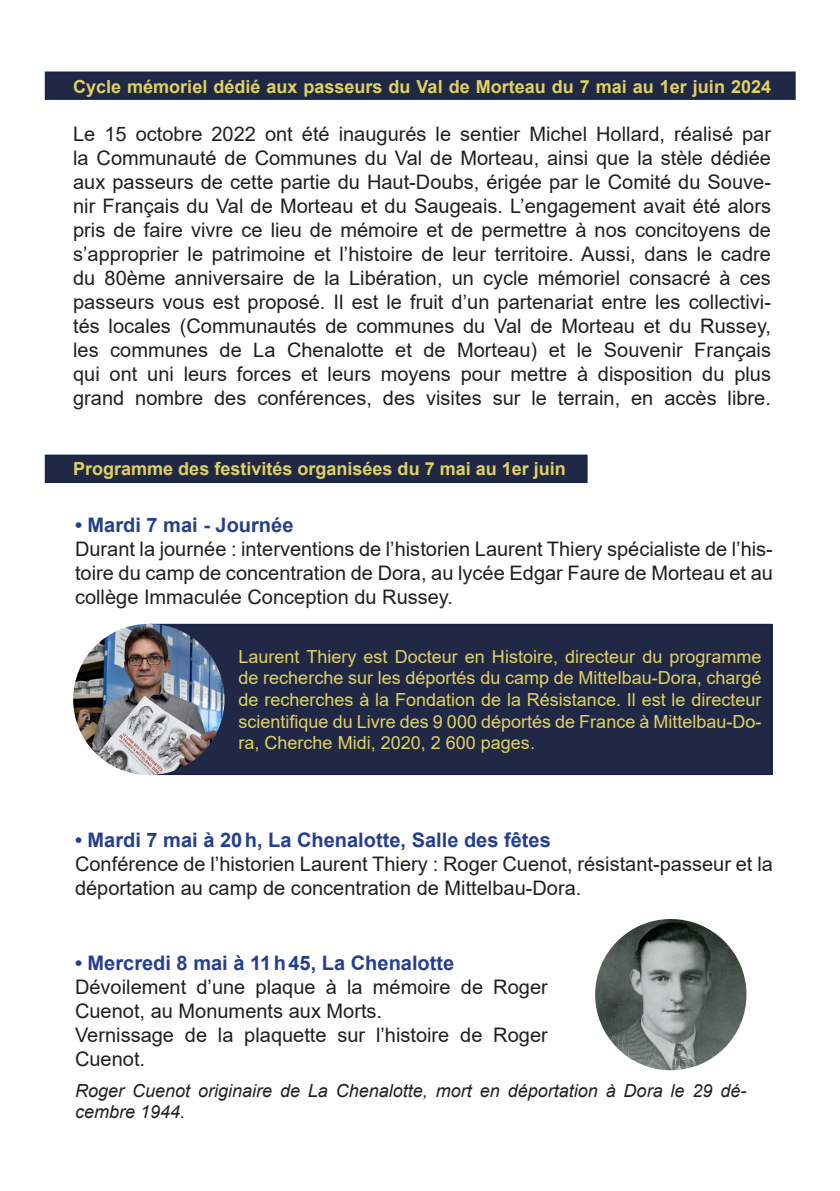
<style>
.page{position:relative;width:840px;height:1191px;background:#fff}
.page>*{position:absolute;margin:0;border:0;box-sizing:border-box;transform-origin:0 0}
.t1{font:20px/24px "Arial";color:#231f20}
.t2{font:700 20px "Arial";color:#253f8e}
.t3{font:18px/21.6px "Arial";color:#dfd263;text-align:justify}
.t4{font:700 18px "Arial";color:#dfd263}
.t5{font:italic 18px/21.6px "Arial";color:#231f20}
</style>
<div class="page">
<div style="left:149px;top:624px;width:623px;height:151px;background:#212845;border:2px solid #152646"></div>
<div style="left:45px;top:454px;width:542px;height:29px;background:#212845;border:2px solid #152646"></div>
<div style="left:45px;top:71px;width:750px;height:29px;background:#212845;border:2px solid #152646"></div>
<img style="left:73px;top:624px;width:151px;height:151px;border-radius:76px">
<img style="left:594px;top:919px;width:152px;height:151px;border-radius:76px">
<p class="t4" style="left:73px;top:74px;width:699px">Cycle mémoriel dédié aux passeurs du Val de Morteau du 7 mai au 1er juin 2024</p>
<p class="t1" style="left:73px;top:122px;width:699px;text-align:justify">Le 15 octobre 2022 ont été inaugurés le sentier Michel Hollard, réalisé par la Communauté de Communes du Val de Morteau, ainsi que la stèle dédiée aux passeurs de cette partie du Haut-Doubs, érigée par le Comité du Souve&shy;nir Français du Val de Morteau et du Saugeais. L’engagement avait été alors pris de faire vivre ce lieu de mémoire et de permettre à nos concitoyens de s’approprier le patrimoine et l’histoire de leur territoire. Aussi, dans le cadre du 80ème anniversaire de la Libération, un cycle mémoriel consacré à ces passeurs vous est proposé. Il est le fruit d’un partenariat entre les collectivi&shy;tés locales (Communautés de communes du Val de Morteau et du Russey, les communes de La Chenalotte et de Morteau) et le Souvenir Français qui ont uni leurs forces et leurs moyens pour mettre à disposition du plus grand nombre des conférences, des visites sur le terrain, en accès libre.</p>
<p class="t4" style="left:73px;top:456px;width:494px">Programme des festivités organisées du 7 mai au 1er juin</p>
<p class="t2" style="left:75px;top:511px;width:220px">• Mardi 7 mai - Journée</p>
<p class="t1" style="left:75px;top:537px;width:699px;text-align:justify">Durant la journée : interventions de l’historien Laurent Thiery spécialiste de l’his&shy;toire du camp de concentration de Dora, au lycée Edgar Faure de Morteau et au collège Immaculée Conception du Russey.</p>
<p class="t3" style="left:238px;top:645px;width:524px">Laurent Thiery est Docteur en Histoire, directeur du programme de recherche sur les déportés du camp de Mittelbau-Dora, chargé de recherches à la Fondation de la Résistance. Il est le directeur scientifique du Livre des 9 000 déportés de France à Mittelbau-Do&shy;ra, Cherche Midi, 2020, 2 600 pages.</p>
<p class="t2" style="left:75px;top:825px;width:477px">• Mardi 7 mai à 20h, La Chenalotte, Salle des fêtes</p>
<p class="t1" style="left:75px;top:851px;width:699px">Conférence de l’historien Laurent Thiery : Roger Cuenot, résistant-passeur et la déportation au camp de concentration de Mittelbau-Dora.</p>
<p class="t2" style="left:75px;top:949px;width:380px">• Mercredi 8 mai à 11h45, La Chenalotte</p>
<p class="t1" style="left:75px;top:975px;width:474px">Dévoilement d’une plaque à la mémoire de Roger<br>Cuenot, au Monuments aux Morts.</p>
<p class="t1" style="left:75px;top:1023px;width:474px">Vernissage de la plaquette sur l’histoire de Roger<br>Cuenot.</p>
<p class="t5" style="left:75px;top:1080px;width:672px">Roger Cuenot originaire de La Chenalotte, mort en déportation à Dora le 29 dé&shy;cembre 1944.</p>
</div>
